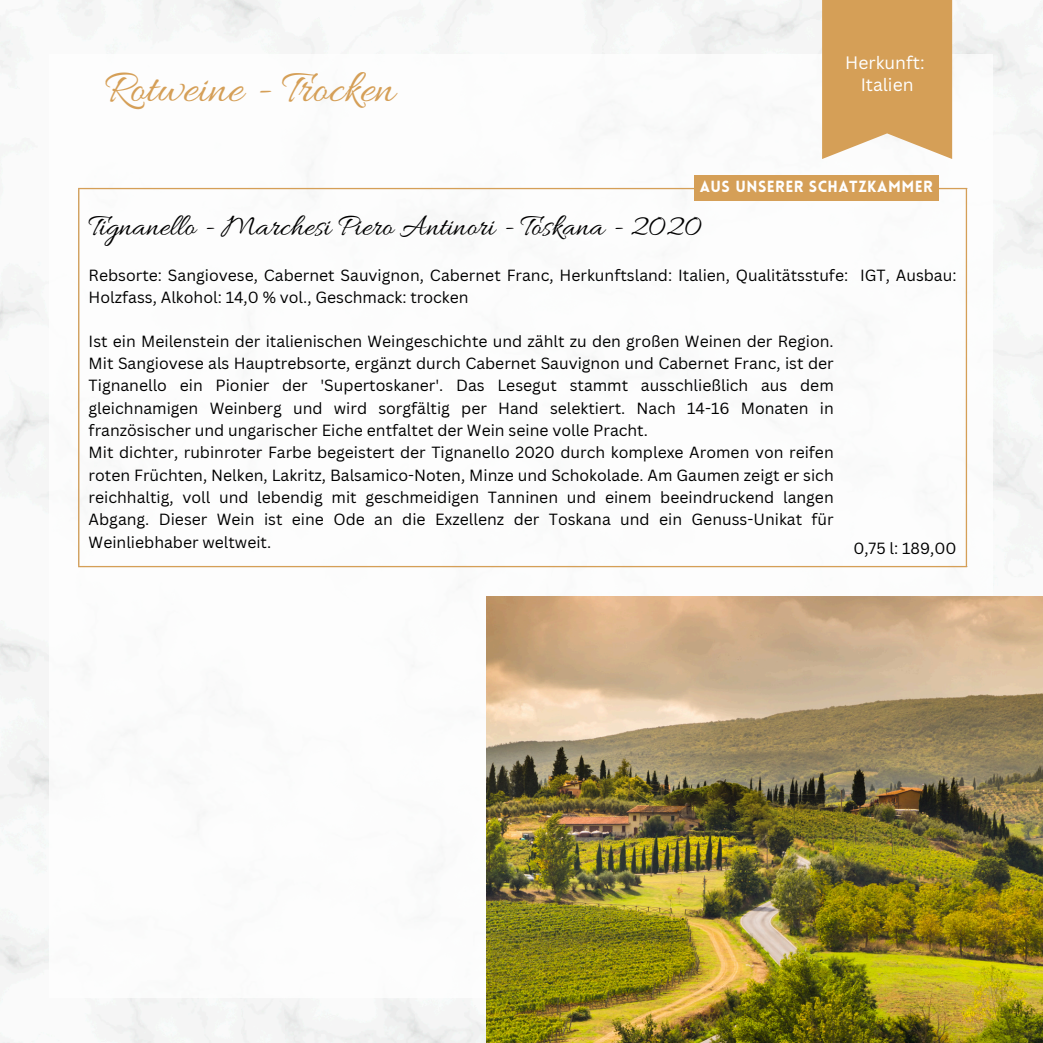
<style>
.page{position:relative;width:1043px;height:1043px;background:#fff}
.page>*{position:absolute;margin:0;border:0;box-sizing:border-box;transform-origin:0 0}
.t1{font:47.25px "Allura";color:#d59f57}
.t2{font:31.5px "Allura";color:#000}
.t3{font:17.5px "Canva Sans";color:#fff}
.t4{font:15.75px/22.4px "Canva Sans";color:#000;text-align:justify}
.t5{font:900 15.75px "Lovelo";letter-spacing:.03em;color:#fff}
</style>
<div class="page">
<img style="left:0;top:0;width:1042px;height:1042px">
<div style="left:50px;top:54px;width:942px;height:943px;background:#fff"></div>
<svg style="left:821px;top:0;width:130px;height:159px;background:#d9a96a"></svg>
<hr style="left:78px;top:189px;width:1px;height:376px;background:#d59f57">
<hr style="left:965px;top:189px;width:1px;height:376px;background:#d59f57">
<hr style="left:78px;top:188px;width:888px;height:1px;background:#d59f57">
<hr style="left:78px;top:565px;width:888px;height:2px;background:#d59f57">
<img style="left:486px;top:596px;width:556px;height:446px">
<div style="left:694px;top:175px;width:244px;height:25px;background:#d59f57"></div>
<p class="t1" style="left:104px;top:62px;width:292px">Rotweine - Trocken</p>
<p class="t3" style="left:845px;top:51px;width:81px">Herkunft:</p>
<p class="t3" style="left:860px;top:72px;width:54px">Italien</p>
<p class="t5" style="left:699px;top:180px;width:234px">AUS UNSERER SCHATZKAMMER</p>
<h1 class="t2" style="left:89px;top:208px;width:614px">Tignanello - Marchesi Piero Antinori - Toskana - 2020</h1>
<h2 class="t4" style="left:89px;top:263px;width:869px">Rebsorte: Sangiovese, Cabernet Sauvignon, Cabernet Franc, Herkunftsland: Italien, Qualitätsstufe: IGT, Ausbau:<br>Holzfass, Alkohol: 14,0 % vol., Geschmack: trocken</h2>
<p class="t4" style="left:89px;top:329px;width:746px">Ist ein Meilenstein der italienischen Weingeschichte und zählt zu den großen Weinen der Region.<br>Mit Sangiovese als Hauptrebsorte, ergänzt durch Cabernet Sauvignon und Cabernet Franc, ist der Tignanello ein Pionier der 'Supertoskaner'. Das Lesegut stammt ausschließlich aus dem gleichnamigen Weinberg und wird sorgfältig per Hand selektiert. Nach 14-16 Monaten in französischer und ungarischer Eiche entfaltet der Wein seine volle Pracht.</p>
<p class="t4" style="left:89px;top:441px;width:746px">Mit dichter, rubinroter Farbe begeistert der Tignanello 2020 durch komplexe Aromen von reifen roten Früchten, Nelken, Lakritz, Balsamico-Noten, Minze und Schokolade. Am Gaumen zeigt er sich reichhaltig, voll und lebendig mit geschmeidigen Tanninen und einem beeindruckend langen Abgang. Dieser Wein ist eine Ode an die Exzellenz der Toskana und ein Genuss-Unikat für Weinliebhaber weltweit.</p>
<p class="t4" style="left:853px;top:536px;width:105px">0,75 l: 189,00</p>
</div>
